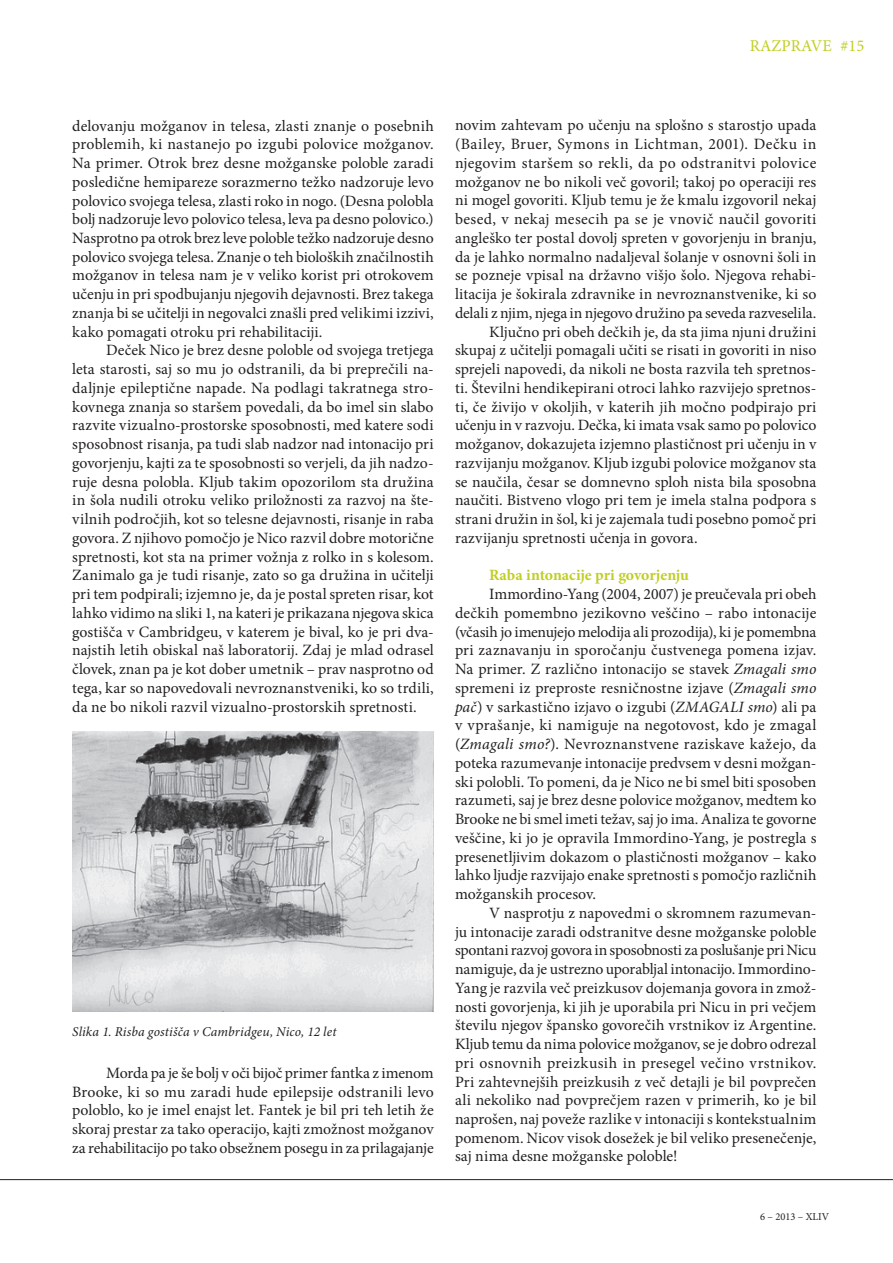
<style>
.page{position:relative;width:893px;height:1263px;background:#fff}
.page>*{position:absolute;margin:0;border:0;box-sizing:border-box;transform-origin:0 0}
.t1{font:16.5px "Minion Pro";color:#c1ce23}
.t2{font:15.75px/18.8px "Minion Pro";letter-spacing:.005em;color:#231f20;text-align:justify}
.t3{font:15.75px "Minion Pro";letter-spacing:.025em;color:#231f20}
.t4{font:15.75px "Minion Pro";letter-spacing:.035em;color:#231f20}
.t5{font:700 15.75px "Minion Pro";color:#c1ce23}
.t6{font:italic 13.5px "Minion Pro";letter-spacing:.01em;color:#231f20}
.t7{font:10.5px "Minion Pro";color:#231f20}
.s1{font-style:italic}
</style>
<div class="page">
<hr style="left:0;top:1179px;width:893px;height:1px;background:#231f20">
<img style="left:72px;top:731px;width:362px;height:281px">
<p class="t1" style="left:750px;top:35px;width:116px">RAZPRAVE #15</p>
<p class="t2" style="left:72px;top:116px;width:363px">delovanju možganov in telesa, zlasti znanje o posebnih problemih, ki nastanejo po izgubi polovice možganov.<br>Na primer. Otrok brez desne možganske poloble zaradi posledične hemipareze sorazmerno težko nadzoruje levo polovico svojega telesa, zlasti roko in nogo. (Desna polobla bolj nadzoruje levo polovico telesa, leva pa desno polovico.)<br>Nasprotno pa otrok brez leve poloble težko nadzoruje desno polovico svojega telesa. Znanje o teh bioloških značilnostih možganov in telesa nam je v veliko korist pri otrokovem učenju in pri spodbujanju njegovih dejavnosti. Brez takega znanja bi se učitelji in negovalci znašli pred velikimi izzivi, kako pomagati otroku pri rehabilitaciji.</p>
<p class="t2" style="left:72px;top:341px;width:363px;text-indent:34px">Deček Nico je brez desne poloble od svojega tretjega leta starosti, saj so mu jo odstranili, da bi preprečili na&shy;daljnje epileptične napade. Na podlagi takratnega stro&shy;kovnega znanja so staršem povedali, da bo imel sin slabo razvite vizualno-prostorske sposobnosti, med katere sodi sposobnost risanja, pa tudi slab nadzor nad intonacijo pri govorjenju, kajti za te sposobnosti so verjeli, da jih nadzo&shy;ruje desna polobla. Kljub takim opozorilom sta družina in šola nudili otroku veliko priložnosti za razvoj na šte&shy;vilnih področjih, kot so telesne dejavnosti, risanje in raba govora. Z njihovo pomočjo je Nico razvil dobre motorične spretnosti, kot sta na primer vožnja z rolko in s kolesom.<br>Zanimalo ga je tudi risanje, zato so ga družina in učitelji pri tem podpirali; izjemno je, da je postal spreten risar, kot lahko vidimo na sliki 1, na kateri je prikazana njegova skica gostišča v Cambridgeu, v katerem je bival, ko je pri dva&shy;najstih letih obiskal naš laboratorij. Zdaj je mlad odrasel človek, znan pa je kot dober umetnik – prav nasprotno od tega, kar so napovedovali nevroznanstveniki, ko so trdili, da ne bo nikoli razvil vizualno-prostorskih spretnosti.</p>
<p class="t6" style="left:72px;top:1022px;width:266px">Slika 1. Risba gostišča v Cambridgeu, Nico, 12 let</p>
<p class="t2" style="left:72px;top:1063px;width:363px;text-indent:34px">Morda pa je še bolj v oči bijoč primer fantka z imenom Brooke, ki so mu zaradi hude epilepsije odstranili levo poloblo, ko je imel enajst let. Fantek je bil pri teh letih že skoraj prestar za tako operacijo, kajti zmožnost možganov za rehabilitacijo po tako obsežnem posegu in za prilagajanje</p>
<p class="t2" style="left:455px;top:116px;width:363px">novim zahtevam po učenju na splošno s starostjo upada</p>
<p class="t4" style="left:455px;top:134px;width:363px">(Bailey, Bruer, Symons in Lichtman, 2001). Dečku in</p>
<p class="t3" style="left:455px;top:152px;width:363px">njegovim staršem so rekli, da po odstranitvi polovice</p>
<p class="t2" style="left:455px;top:172px;width:363px">možganov ne bo nikoli več govoril; takoj po operaciji res</p>
<p class="t2" style="left:455px;top:191px;width:363px">ni mogel govoriti. Kljub temu je že kmalu izgovoril nekaj</p>
<p class="t2" style="left:455px;top:210px;width:363px">besed, v nekaj mesecih pa se je vnovič naučil govoriti</p>
<p class="t2" style="left:455px;top:229px;width:363px">angleško ter postal dovolj spreten v govorjenju in branju,</p>
<p class="t2" style="left:455px;top:247px;width:363px">da je lahko normalno nadaljeval šolanje v osnovni šoli in</p>
<p class="t2" style="left:455px;top:266px;width:363px">se pozneje vpisal na državno višjo šolo. Njegova rehabi-</p>
<p class="t2" style="left:455px;top:285px;width:363px">litacija je šokirala zdravnike in nevroznanstvenike, ki so</p>
<p class="t2" style="left:455px;top:304px;width:363px">delali z njim, njega in njegovo družino pa seveda razveselila.</p>
<p class="t2" style="left:489px;top:322px;width:329px">Ključno pri obeh dečkih je, da sta jima njuni družini</p>
<p class="t2" style="left:455px;top:341px;width:363px">skupaj z učitelji pomagali učiti se risati in govoriti in niso</p>
<p class="t2" style="left:455px;top:360px;width:363px">sprejeli napovedi, da nikoli ne bosta razvila teh spretnos-</p>
<p class="t2" style="left:455px;top:379px;width:363px">ti. Številni hendikepirani otroci lahko razvijejo spretnos-</p>
<p class="t2" style="left:455px;top:397px;width:363px">ti, če živijo v okoljih, v katerih jih močno podpirajo pri</p>
<p class="t2" style="left:455px;top:416px;width:363px">učenju in v razvoju. Dečka, ki imata vsak samo po polovico</p>
<p class="t2" style="left:455px;top:435px;width:363px">možganov, dokazujeta izjemno plastičnost pri učenju in v</p>
<p class="t2" style="left:455px;top:454px;width:363px">razvijanju možganov. Kljub izgubi polovice možganov sta</p>
<p class="t2" style="left:455px;top:472px;width:363px">se naučila, česar se domnevno sploh nista bila sposobna</p>
<p class="t2" style="left:455px;top:491px;width:363px">naučiti. Bistveno vlogo pri tem je imela stalna podpora s</p>
<p class="t2" style="left:455px;top:510px;width:363px">strani družin in šol, ki je zajemala tudi posebno pomoč pri</p>
<p class="t2" style="left:455px;top:528px;width:244px">razvijanju spretnosti učenja in govora.</p>
<p class="t5" style="left:489px;top:564px;width:201px">Raba intonacije pri govorjenju</p>
<p class="t2" style="left:455px;top:585px;width:363px;text-indent:34px">Immordino-Yang (2004, 2007) je preučevala pri obeh dečkih pomembno jezikovno veščino – rabo intonacije (včasih jo imenujejo melodija ali prozodija), ki je pomembna pri zaznavanju in sporočanju čustvenega pomena izjav.<br>Na primer. Z različno intonacijo se stavek <span class="s1">Zmagali smo </span>spremeni iz preproste resničnostne izjave (<span class="s1">Zmagali smo pač</span>) v sarkastično izjavo o izgubi (<span class="s1">ZMAGALI smo</span>) ali pa v vprašanje, ki namiguje na negotovost, kdo je zmagal (<span class="s1">Zmagali smo?</span>). Nevroznanstvene raziskave kažejo, da poteka razumevanje intonacije predvsem v desni možgan&shy;ski polobli. To pomeni, da je Nico ne bi smel biti sposoben razumeti, saj je brez desne polovice možganov, medtem ko Brooke ne bi smel imeti težav, saj jo ima. Analiza te govorne veščine, ki jo je opravila Immordino-Yang, je postregla s presenetljivim dokazom o plastičnosti možganov – kako lahko ljudje razvijajo enake spretnosti s pomočjo različnih možganskih procesov.</p>
<p class="t2" style="left:455px;top:903px;width:363px;text-indent:34px">V nasprotju z napovedmi o skromnem razumevan&shy;ju intonacije zaradi odstranitve desne možganske poloble spontani razvoj govora in sposobnosti za poslušanje pri Nicu namiguje, da je ustrezno uporabljal intonacijo. Immordino-Yang je razvila več preizkusov dojemanja govora in zmož&shy;nosti govorjenja, ki jih je uporabila pri Nicu in pri večjem številu njegov špansko govorečih vrstnikov iz Argentine.<br>Kljub temu da nima polovice možganov, se je dobro odrezal pri osnovnih preizkusih in presegel večino vrstnikov.<br>Pri zahtevnejših preizkusih z več detajli je bil povprečen ali nekoliko nad povprečjem razen v primerih, ko je bil naprošen, naj poveže razlike v intonaciji s kontekstualnim pomenom. Nicov visok dosežek je bil veliko presenečenje, saj nima desne možganske poloble!</p>
<p class="t7" style="left:760px;top:1210px;width:71px">6 – 2013 – XLIV</p>
</div>
